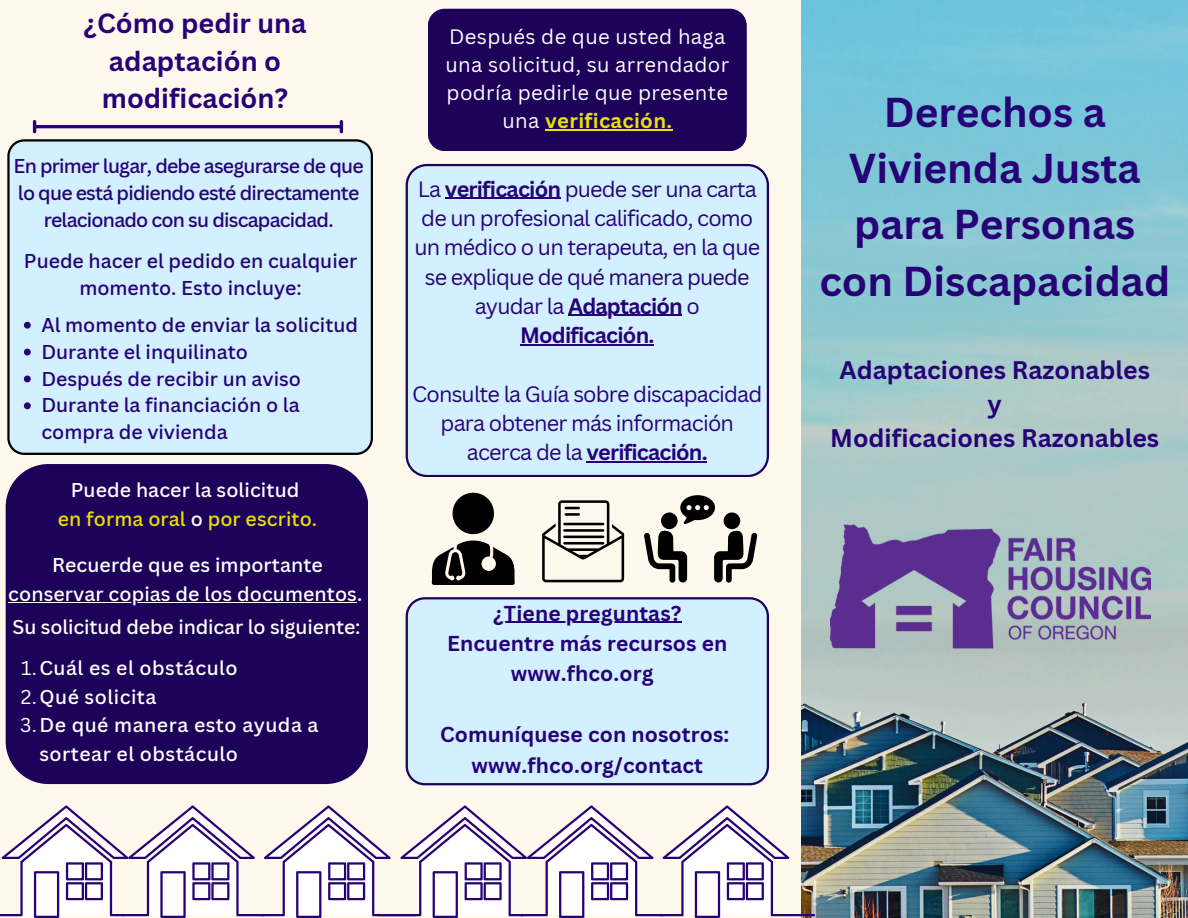
<style>
.page{position:relative;width:1188px;height:918px;background:#fff8ed}
.page>*{position:absolute;margin:0;border:0;box-sizing:border-box;transform-origin:0 0}
.t1{font:700 40.65px/56.2px "Canva Sans";color:#270277;text-align:center}
.t2{font:700 27px/37.2px "Canva Sans";color:#270277;text-align:center}
.t3{font:700 24.75px/33.8px "Canva Sans";color:#270277;text-align:center}
.t4{font:21.6px/29.2px "Canva Sans";letter-spacing:-.04em;color:#270277;text-align:center}
.t5{font:700 21.6px "Canva Sans";letter-spacing:-.04em;color:#270277}
.t6{font:700 21px/30.3px "Canva Sans";letter-spacing:.005em;color:#270277;text-align:center}
.t7{font:20.25px/28.2px "Canva Sans";letter-spacing:.015em;color:#fff;text-align:center}
.t8{font:500 19.5px/26.8px "Canva Sans";color:#270277;text-align:center}
.t9{font:500 19.5px/29px "Canva Sans";letter-spacing:.005em;color:#fff;text-align:center}
.t10{font:500 19.5px/27px "Canva Sans";letter-spacing:-.04em;color:#270277;text-align:center}
.t11{font:500 19.5px/28.5px "Canva Sans";letter-spacing:.025em;color:#fff}
.s1{color:#e9e006}
.s2{font-weight:400}
.s3{font-weight:700;color:#e9e006}
.s4{font-weight:700}
</style>
<div class="page">
<img style="left:802px;top:0;width:386px;height:918px">
<img style="left:830px;top:524px;width:321px;height:126px">
<svg style="left:0;top:805px;width:815px;height:113px"></svg>
<hr style="left:35px;top:125px;width:306px;height:3px;background:#270277">
<svg style="left:33px;top:122px;width:3px;height:10px"></svg>
<svg style="left:340px;top:122px;width:3px;height:10px"></svg>
<div style="left:7px;top:139px;width:366px;height:316px;background:#d2f0ff"></div>
<div style="left:406px;top:597px;width:363px;height:188px;background:#d2f0ff"></div>
<div style="left:6px;top:464px;width:362px;height:320px;background:#1d0259"></div>
<div style="left:406px;top:164px;width:363px;height:313px;background:#d2f0ff"></div>
<div style="left:428px;top:9px;width:319px;height:142px;background:#1d0259;border-radius:17px"></div>
<svg style="left:542px;top:500px;width:82px;height:82px"></svg>
<hr style="left:565px;top:513px;width:15px;height:3px;background:#000">
<hr style="left:563px;top:523px;width:41px;height:2px;background:#000">
<hr style="left:563px;top:529px;width:41px;height:3px;background:#000">
<hr style="left:563px;top:536px;width:41px;height:2px;background:#000">
<hr style="left:563px;top:542px;width:41px;height:3px;background:#000">
<svg style="left:431px;top:493px;width:84px;height:92px"></svg>
<svg style="left:644px;top:495px;width:113px;height:88px"></svg>
<svg style="left:24px;top:322px;width:7px;height:7px"></svg>
<svg style="left:24px;top:349px;width:7px;height:7px"></svg>
<svg style="left:24px;top:376px;width:7px;height:6px"></svg>
<svg style="left:24px;top:402px;width:7px;height:7px"></svg>
<hr style="left:8px;top:602px;width:349px;height:1px;background:#fff">
<hr style="left:545px;top:129px;width:127px;height:2px;background:#e9e006">
<hr style="left:445px;top:198px;width:115px;height:1px;background:#270277">
<hr style="left:568px;top:315px;width:114px;height:1px;background:#270277">
<hr style="left:520px;top:344px;width:134px;height:1px;background:#270277">
<hr style="left:586px;top:461px;width:121px;height:1px;background:#270277">
<hr style="left:493px;top:622px;width:189px;height:1px;background:#270277">
<h2 class="t2" style="left:83px;top:4px;width:225px">¿Cómo pedir una adaptación o modificación?</h2>
<p class="t10" style="left:14px;top:152px;width:352px">En primer lugar, debe asegurarse de que lo que está pidiendo esté directamente relacionado con su discapacidad.</p>
<h2 class="t8" style="left:24px;top:247px;width:335px">Puede hacer el pedido en cualquier momento. Esto incluye:</h2>
<p class="t8" style="left:41px;top:311px;width:318px">Al momento de enviar la solicitud</p>
<p class="t8" style="left:41px;top:338px;width:208px">Durante el inquilinato</p>
<h3 class="t8" style="left:41px;top:365px;width:261px">Después de recibir un aviso</h3>
<p class="t8" style="left:41px;top:391px;width:260px;text-align:left">Durante la financiación o la compra de vivienda</p>
<p class="t9" style="left:58px;top:475px;width:261px">Puede hacer la solicitud<br><span class="s1">en forma oral</span> o <span class="s1">por escrito.</span></p>
<p class="t9" style="left:52px;top:550px;width:272px">Recuerde que es importante</p>
<p class="t9" style="left:8px;top:579px;width:356px">conservar copias de los documentos.</p>
<p class="t9" style="left:13px;top:612px;width:349px">Su solicitud debe indicar lo siguiente:</p>
<p class="t11" style="left:21px;top:654px;width:218px"><span class="s2">1.</span>Cuál es el obstáculo</p>
<h3 class="t11" style="left:21px;top:682px;width:137px"><span class="s2">2.</span>Qué solicita</h3>
<h3 class="t11" style="left:39px;top:711px;width:281px;text-indent:-19px"><span class="s2">3.</span>De qué manera esto ayuda a sortear el obstáculo</h3>
<h3 class="t7" style="left:445px;top:22px;width:285px">Después de que usted haga una solicitud, su arrendador podría pedirle que presente una <span class="s3">verificación.</span></h3>
<h3 class="t4" style="left:414px;top:174px;width:347px">La <span class="s4">verificación</span> puede ser una carta de un profesional calificado, como un médico o un terapeuta, en la que se explique de qué manera puede ayudar la <span class="s4">Adaptación</span> o</h3>
<p class="t5" style="left:520px;top:320px;width:136px">Modificación.</p>
<p class="t4" style="left:412px;top:379px;width:352px">Consulte la Guía sobre discapacidad para obtener más información acerca de la <span class="s4">verificación.</span></p>
<p class="t6" style="left:447px;top:597px;width:282px">¿Tiene preguntas?<br>Encuentre más recursos en www.fhco.org</p>
<p class="t6" style="left:440px;top:719px;width:291px">Comuníquese con nosotros: www.fhco.org/contact</p>
<h1 class="t1" style="left:819px;top:83px;width:352px">Derechos a<br>Vivienda Justa para Personas con Discapacidad</h1>
<p class="t3" style="left:830px;top:353px;width:330px">Adaptaciones Razonables y<br>Modificaciones Razonables</p>
</div>
